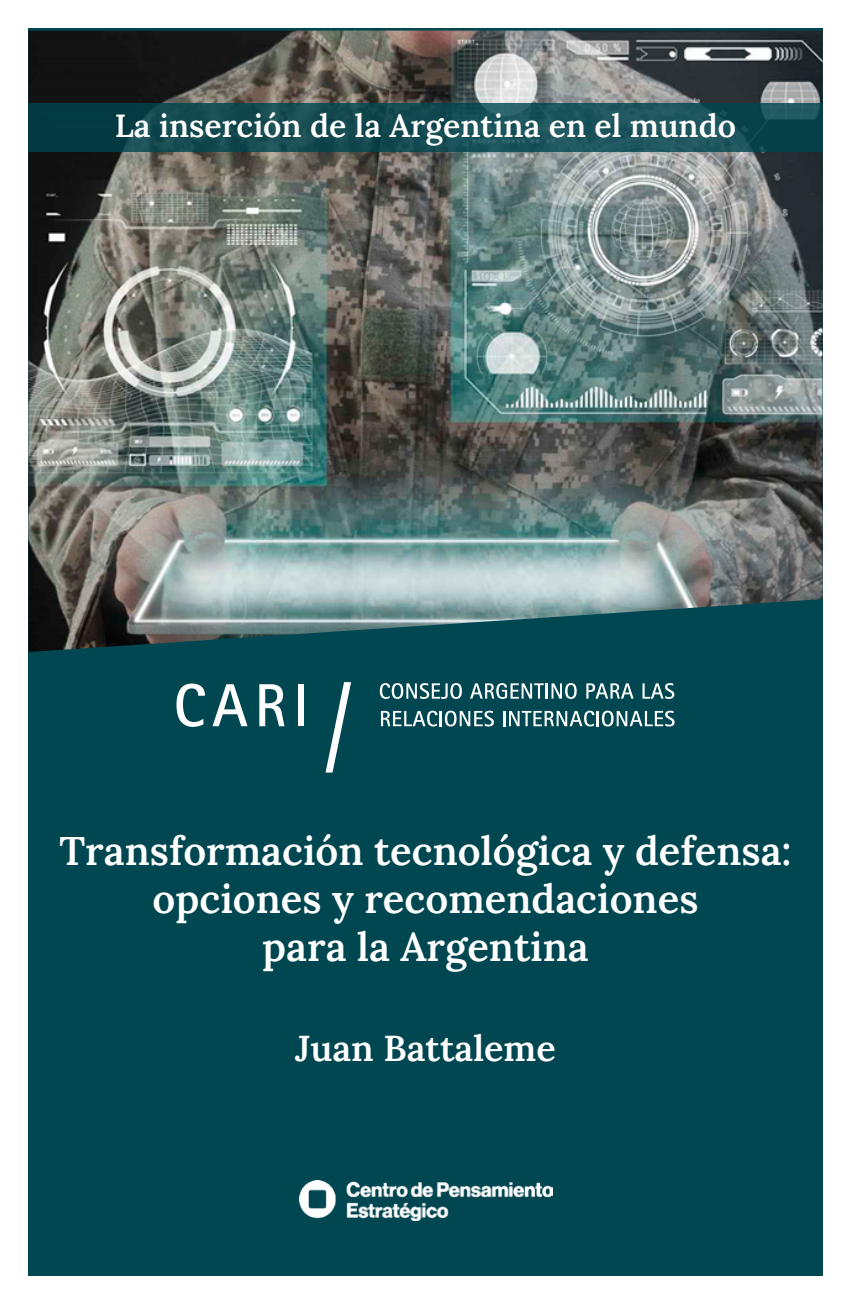
<style>
.page{position:relative;width:851px;height:1304px;background:#fff}
.page>*{position:absolute;margin:0;border:0;box-sizing:border-box;transform-origin:0 0}
.Titulo{font:40px/48px "Lora";color:#fff;text-align:center}
.Autor{font:36px "Lora";color:#fff}
.Serie{font:32px "Lora";color:#fff}
</style>
<div class="page">
<div style="left:28px;top:28px;width:794px;height:1248px;background:#004751"></div>
<img style="left:28px;top:31px;width:794px;height:621px">
<svg style="left:28px;top:103px;width:794px;height:48px"></svg>
<svg style="left:176px;top:684px;width:29px;height:43px"></svg>
<svg style="left:212px;top:684px;width:35px;height:42px"></svg>
<svg style="left:259px;top:684px;width:25px;height:42px"></svg>
<div style="left:297px;top:684px;width:6px;height:42px;background:#fff"></div>
<svg style="left:380px;top:683px;width:82px;height:16px"></svg>
<svg style="left:470px;top:683px;width:73px;height:16px"></svg>
<hr style="left:545px;top:683px;width:3px;height:16px;background:#fff">
<svg style="left:551px;top:683px;width:25px;height:16px"></svg>
<svg style="left:586px;top:683px;width:47px;height:16px"></svg>
<svg style="left:642px;top:683px;width:32px;height:16px"></svg>
<svg style="left:381px;top:711px;width:113px;height:15px"></svg>
<svg style="left:503px;top:711px;width:91px;height:15px"></svg>
<hr style="left:596px;top:711px;width:3px;height:15px;background:#fff">
<svg style="left:601px;top:711px;width:73px;height:15px"></svg>
<svg style="left:325px;top:682px;width:26px;height:91px"></svg>
<img style="left:300px;top:1181px;width:252px;height:40px">
<p class="Serie" style="left:115px;top:101px;width:622px">La inserción de la Argentina en el mundo</p>
<p class="Titulo" style="left:59px;top:825px;width:733px">Transformación tecnológica y defensa: opciones y recomendaciones<br>para la Argentina</p>
<p class="Autor" style="left:295px;top:1021px;width:262px">Juan Battaleme</p>
</div>
